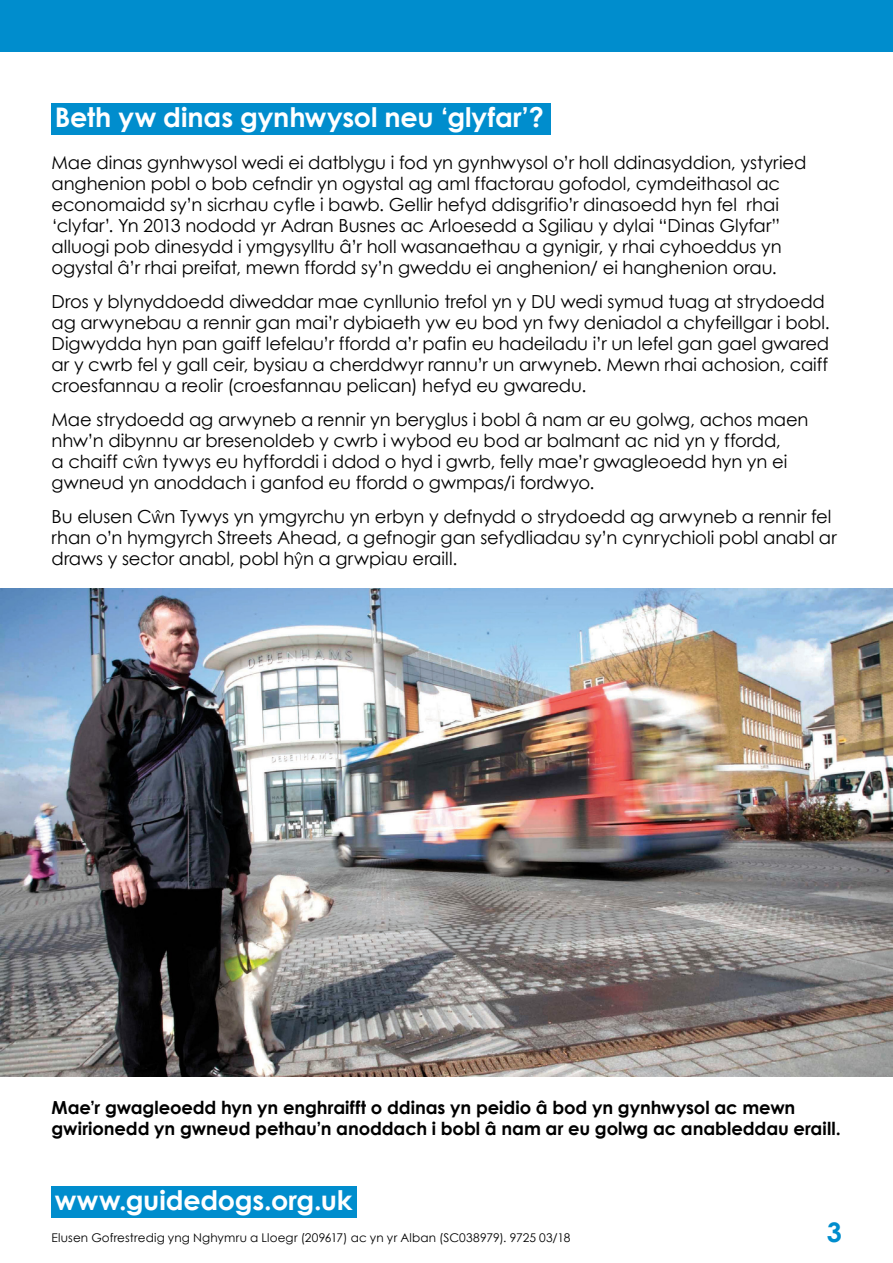
<style>
.page{position:relative;width:893px;height:1263px;background:#fff}
.page>*{position:absolute;margin:0;border:0;box-sizing:border-box;transform-origin:0 0}
.h2_blue{font:700 27px "Century Gothic";letter-spacing:-.005em;color:#fff}
.t1{font:700 27px "Century Gothic";color:#008dcd}
.t2{font:18px/21px "Century Gothic";letter-spacing:-.005em;color:#000}
.t3{font:700 18px/21px "Century Gothic";letter-spacing:-.005em;color:#000}
.t4{font:12px "Century Gothic";letter-spacing:.01em;color:#000}
.s1{font-family:"Helvetica";font-weight:300}
</style>
<div class="page">
<div style="left:52px;top:103px;width:499px;height:32px;background:#008dcd"></div>
<img style="left:0;top:588px;width:893px;height:489px">
<div style="left:0;top:0;width:893px;height:52px;background:#008dcd"></div>
<div style="left:52px;top:1186px;width:305px;height:32px;background:#008dcd"></div>
<h2 class="h2_blue" style="left:55px;top:100px;width:491px">Beth yw dinas gynhwysol neu ‘glyfar’?</h2>
<p class="t2" style="left:52px;top:152px;width:756px">Mae dinas gynhwysol wedi ei datblygu i fod yn gynhwysol o’r holl ddinasyddion, ystyried anghenion pobl o bob cefndir yn ogystal ag aml ffactorau gofodol, cymdeithasol ac economaidd sy’n sicrhau cyfle i bawb. Gellir hefyd ddisgrifio’r dinasoedd hyn fel rhai ‘clyfar’. Yn 2013 nododd yr Adran Busnes ac Arloesedd a Sgiliau y dylai “Dinas Glyfar” alluogi pob dinesydd i ymgysylltu â’r holl wasanaethau a gynigir, y rhai cyhoeddus yn ogystal â’r rhai preifat, mewn ffordd sy’n gweddu ei anghenion/ ei hanghenion orau.</p>
<p class="t2" style="left:52px;top:291px;width:780px">Dros y blynyddoedd diweddar mae cynllunio trefol yn y DU wedi symud tuag at strydoedd ag arwynebau a rennir gan mai’r dybiaeth yw eu bod yn fwy deniadol a chyfeillgar i bobl.<br>Digwydda hyn pan gaiff lefelau’r ffordd a’r pafin eu hadeiladu i’r un lefel gan gael gwared ar y cwrb fel y gall ceir, bysiau a cherddwyr rannu’r un arwyneb. Mewn rhai achosion, caiff croesfannau a reolir (croesfannau pelican) hefyd eu gwaredu.</p>
<p class="t2" style="left:52px;top:409px;width:759px">Mae strydoedd ag arwyneb a rennir yn beryglus i bobl â nam ar eu golwg, achos maen nhw’n dibynnu ar bresenoldeb y cwrb i wybod eu bod ar balmant ac nid yn y ffordd,<br>a chaiff c<span class="s1">ŵ</span>n tywys eu hyfforddi i ddod o hyd i gwrb, felly mae’r gwagleoedd hyn yn ei gwneud yn anoddach i ganfod eu ffordd o gwmpas/i fordwyo.</p>
<p class="t2" style="left:52px;top:505px;width:787px">Bu elusen C<span class="s1">ŵ</span>n Tywys yn ymgyrchu yn erbyn y defnydd o strydoedd ag arwyneb a rennir fel rhan o’n hymgyrch Streets Ahead, a gefnogir gan sefydliadau sy’n cynrychioli pobl anabl ar draws y sector anabl, pobl h<span class="s1">ŷ</span>n a grwpiau eraill.</p>
<p class="t3" style="left:52px;top:1096px;width:791px">Mae’r gwagleoedd hyn yn enghraifft o ddinas yn peidio â bod yn gynhwysol ac mewn gwirionedd yn gwneud pethau’n anoddach i bobl â nam ar eu golwg ac anableddau eraill.</p>
<h1 class="h2_blue" style="left:55px;top:1183px;width:299px">www.guidedogs.org.uk</h1>
<p class="t4" style="left:52px;top:1230px;width:520px">Elusen Gofrestredig yng Nghymru a Lloegr (209617) ac yn yr Alban (SC038979). 9725 03/18</p>
<h1 class="t1" style="left:827px;top:1215px;width:17px">3</h1>
</div>
